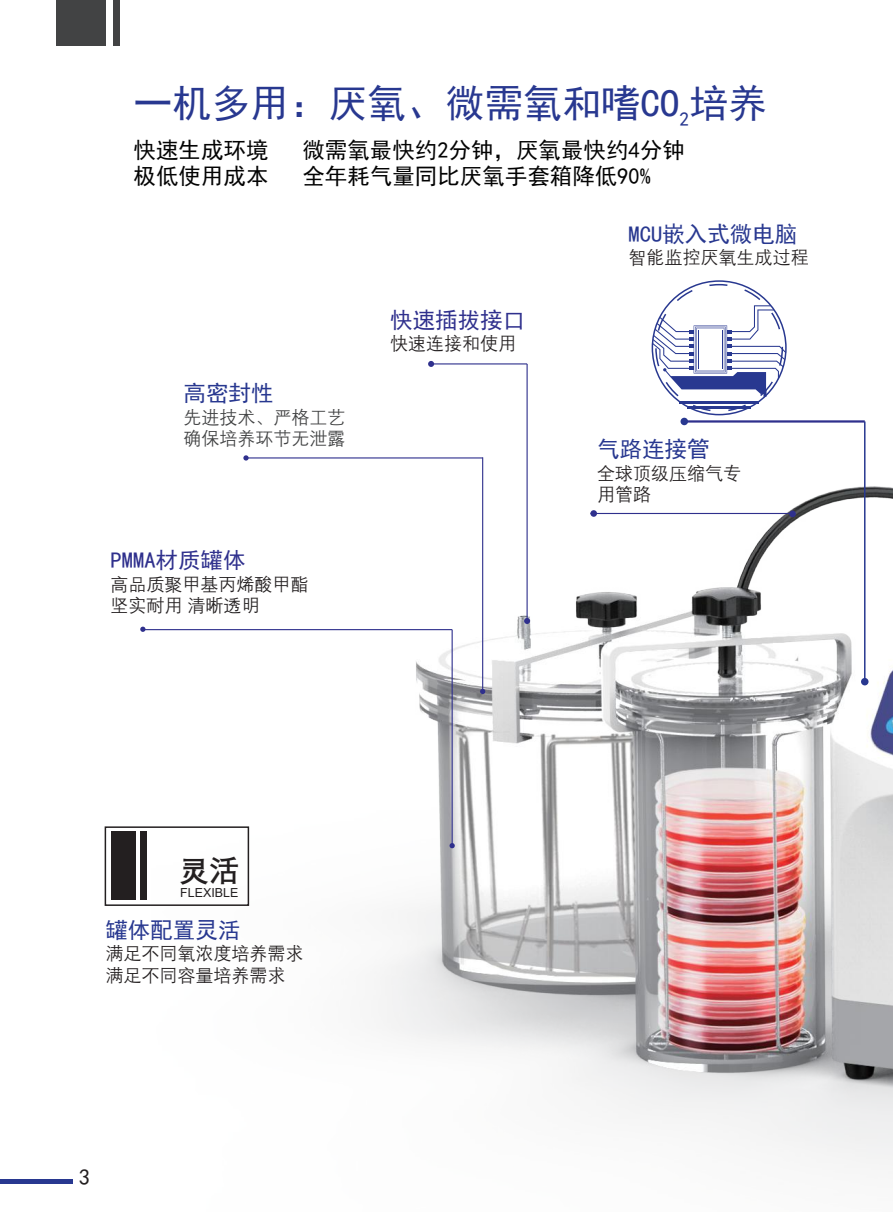
<style>
.page{position:relative;width:893px;height:1212px;background:#fff}
.page>*{position:absolute;margin:0;border:0;box-sizing:border-box;transform-origin:0 0}
.t1{font:39px "Sim Hei";color:#283890}
.t2{font:700 30px "Deng Xian";color:#231f20}
.t3{font:22.5px "Sim Hei";color:#030303}
.t4{font:22.5px "Sim Hei";color:#283890}
.t5{font:22.5px "Sim Hei";color:#2f308d}
.t6{font:22.5px "Sim Hei";color:#231f20}
.t7{font:18px/21.6px "Deng Xian";color:#231f20}
.t8{font:18px/21.6px "Deng Xian";color:#404142}
.t9{font:12.45px "Arial";color:#231f20}
</style>
<div class="page">
<img style="left:152px;top:280px;width:741px;height:886px">
<div style="left:56px;top:0;width:49px;height:46px;background:#424344"></div>
<div style="left:114px;top:0;width:6px;height:46px;background:#424344"></div>
<div style="left:590px;top:510px;width:7px;height:7px;background:#2f308d;border-radius:50%"></div>
<div style="left:789px;top:511px;width:7px;height:6px;background:#2f308d;border-radius:50%"></div>
<hr style="left:590px;top:513px;width:203px;height:1px;background:#2f308d">
<hr style="left:684px;top:420px;width:181px;height:3px;background:#2f308d">
<hr style="left:452px;top:630px;width:1px;height:216px;background:#2f308d">
<svg style="left:449px;top:843px;width:6px;height:5px"></svg>
<svg style="left:140px;top:627px;width:5px;height:5px"></svg>
<hr style="left:143px;top:629px;width:309px;height:1px;background:#2f308d">
<hr style="left:526px;top:364px;width:2px;height:257px;background:#2f308d">
<svg style="left:524px;top:618px;width:6px;height:6px"></svg>
<svg style="left:428px;top:361px;width:6px;height:6px"></svg>
<hr style="left:431px;top:363px;width:96px;height:1px;background:#2f308d">
<hr style="left:482px;top:457px;width:1px;height:234px;background:#2f308d">
<svg style="left:480px;top:689px;width:5px;height:5px"></svg>
<svg style="left:243px;top:455px;width:6px;height:6px"></svg>
<hr style="left:246px;top:457px;width:237px;height:1px;background:#2f308d">
<div style="left:105px;top:826px;width:144px;height:80px;border:2px solid #231f20"></div>
<svg style="left:652px;top:305px;width:134px;height:92px"></svg>
<hr style="left:680px;top:401px;width:79px;height:2px;background:#283890">
<hr style="left:687px;top:406px;width:64px;height:2px;background:#283890">
<hr style="left:864px;top:421px;width:1px;height:261px;background:#283890">
<div style="left:680px;top:418px;width:8px;height:7px;background:#283890;border-radius:50%"></div>
<div style="left:861px;top:678px;width:7px;height:7px;background:#283890;border-radius:50%"></div>
<div style="left:111px;top:831px;width:24px;height:69px;background:#231f20"></div>
<div style="left:140px;top:831px;width:7px;height:69px;background:#231f20"></div>
<hr style="left:0;top:1180px;width:73px;height:4px;background:#283890">
<h1 class="t1" style="left:134px;top:84px;width:635px">一机多用：厌氧、微需氧和嗜CO<sub>2</sub>培养</h1>
<p class="t3" style="left:134px;top:138px;width:137px">快速生成环境</p>
<p class="t3" style="left:302px;top:138px;width:384px">微需氧最快约2分钟，厌氧最快约4分钟</p>
<p class="t3" style="left:134px;top:165px;width:137px">极低使用成本</p>
<p class="t3" style="left:302px;top:165px;width:350px">全年耗气量同比厌氧手套箱降低90%</p>
<p class="t4" style="left:183px;top:382px;width:91px">高密封性</p>
<p class="t8" style="left:183px;top:406px;width:163px">先进技术、严格工艺确保培养环节无泄露</p>
<p class="t5" style="left:111px;top:549px;width:136px">PMMA材质罐体</p>
<p class="t7" style="left:111px;top:572px;width:199px">高品质聚甲基丙烯酸甲酯坚实耐用 清晰透明</p>
<p class="t5" style="left:390px;top:308px;width:136px">快速插拔接口</p>
<p class="t7" style="left:390px;top:332px;width:127px">快速连接和使用</p>
<p class="t4" style="left:629px;top:222px;width:170px">MCU嵌入式微电脑</p>
<p class="t7" style="left:629px;top:246px;width:182px">智能监控厌氧生成过程</p>
<p class="t4" style="left:597px;top:438px;width:114px">气路连接管</p>
<p class="t7" style="left:597px;top:461px;width:145px">全球顶级压缩气专</p>
<p class="t7" style="left:597px;top:483px;width:55px">用管路</p>
<h2 class="t2" style="left:179px;top:851px;width:61px">灵活</h2>
<p class="t9" style="left:180px;top:884px;width:60px">FLEXIBLE</p>
<p class="t4" style="left:105px;top:918px;width:136px">罐体配置灵活</p>
<p class="t7" style="left:105px;top:942px;width:199px">满足不同氧浓度培养需求满足不同容量培养需求</p>
<p class="t6" style="left:79px;top:1165px;width:13px">3</p>
</div>
